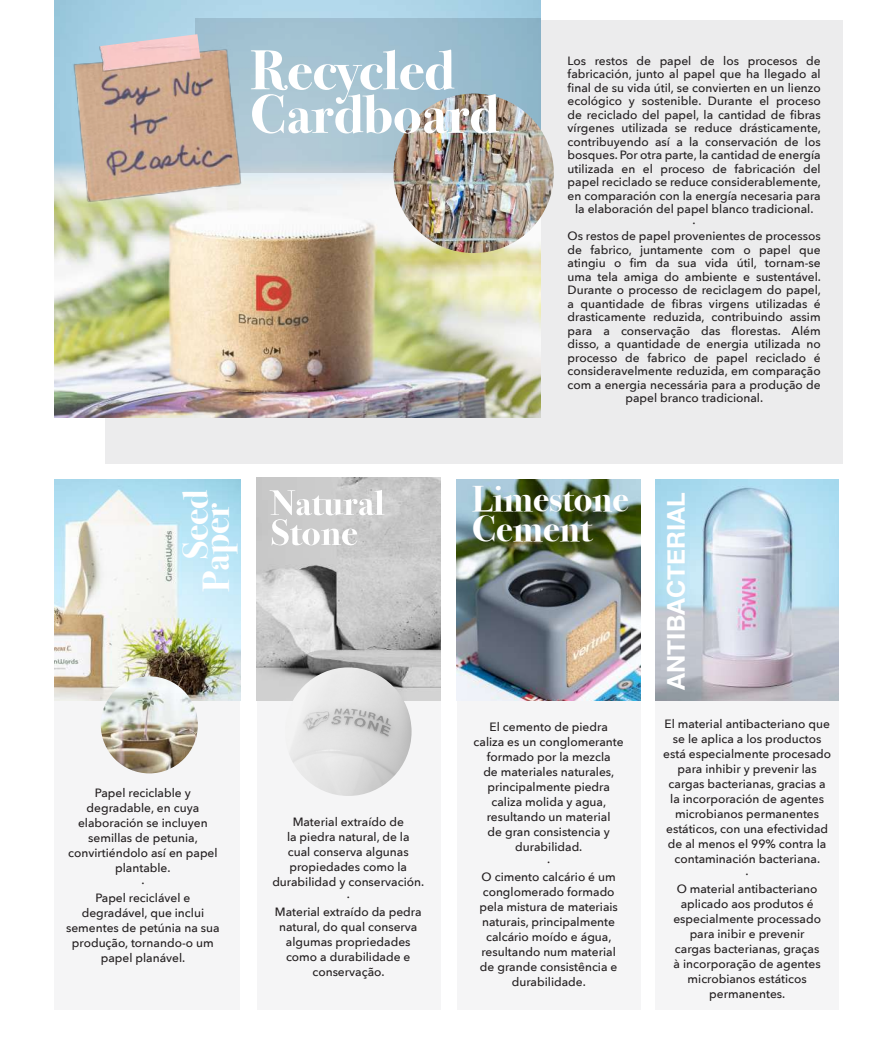
<style>
.page{position:relative;width:893px;height:1042px;background:#fff}
.page>*{position:absolute;margin:0;border:0;box-sizing:border-box;transform-origin:0 0}
.t1{font:700 56.25px "Bodoni Svty Two ITCTT";color:#fff}
.t2{font:700 54.9px "Bodoni Svty Two ITCTT";color:#fff}
.t3{font:700 36.6px "Bodoni Svty Two ITCTT";color:#fff}
.t4{font:700 35.7px "Bodoni Svty Two ITCTT";color:#fff}
.t5{font:700 24.6px "Helvetica Neue";color:#fff}
.t6{font:500 12px/15px "Avenir Next";color:#231f20;text-align:center}
</style>
<div class="page">
<div style="left:55px;top:479px;width:185px;height:531px;background:#f5f5f6"></div>
<div style="left:457px;top:479px;width:183px;height:531px;background:#f5f5f6"></div>
<div style="left:655px;top:479px;width:184px;height:531px;background:#f5f5f6"></div>
<div style="left:257px;top:479px;width:183px;height:531px;background:#f5f5f6"></div>
<img style="left:257px;top:478px;width:183px;height:223px">
<img style="left:457px;top:479px;width:183px;height:222px">
<div style="left:105px;top:20px;width:737px;height:444px;background:#ececed"></div>
<img style="left:55px;top:0;width:486px;height:417px">
<svg style="left:195px;top:19px;width:346px;height:154px;background:#a0c0d0"></svg>
<img style="left:655px;top:479px;width:184px;height:222px">
<img style="left:393px;top:94px;width:161px;height:159px;border-radius:80px">
<svg style="left:269px;top:490px;width:116px;height:55px"></svg>
<img style="left:55px;top:479px;width:185px;height:222px">
<img style="left:54px;top:30px;width:244px;height:192px">
<img style="left:98px;top:34px;width:103px;height:40px">
<img style="left:285px;top:667px;width:127px;height:129px">
<img style="left:101px;top:676px;width:97px;height:97px;border-radius:49px">
<h1 class="t1" style="left:250px;top:24px;width:206px">Recycled</h1>
<h2 class="t2" style="left:250px;top:69px;width:250px">Cardboard</h2>
<p class="t6" style="left:568px;top:54px;width:255px;line-height:13.5px">Los restos de papel de los procesos de fabricación, junto al papel que ha llegado al final de su vida útil, se convierten en un lienzo ecológico y sostenible. Durante el proceso de reciclado del papel, la cantidad de fibras vírgenes utilizada se reduce drásticamente, contribuyendo así a la conservación de los bosques. Por otra parte, la cantidad de energía utilizada en el proceso de fabricación del papel reciclado se reduce considerablemente, en comparación con la energía necesaria para la elaboración del papel blanco tradicional.<br>·<br>Os restos de papel provenientes de processos de fabrico, juntamente com o papel que atingiu o fim da sua vida útil, tornam-se uma tela amiga do ambiente e sustentável.<br>Durante o processo de reciclagem do papel, a quantidade de fibras virgens utilizadas é drasticamente reduzida, contribuindo assim para a conservação das florestas. Além disso, a quantidade de energia utilizada no processo de fabrico de papel reciclado é consideravelmente reduzida, em comparação com a energia necessária para a produção de papel branco tradicional.</p>
<h3 class="t4" style="left:166px;top:559px;width:71px;rotate:-90deg">Seed</h3>
<h3 class="t3" style="left:186px;top:592px;width:91px;rotate:-90deg">Paper</h3>
<p class="t6" style="left:66px;top:784px;width:155px">Papel reciclable y degradable, en cuya elaboración se incluyen semillas de petunia, convirtiéndolo así en papel plantable.<br>·<br>Papel reciclável e degradável, que inclui sementes de petúnia na sua produção, tornando-o um papel planável.</p>
<p class="t6" style="left:272px;top:813px;width:153px">Material extraído de<br>la piedra natural, de la<br>cual conserva algunas propiedades como la durabilidad y conservación. ·<br>Material extraído da pedra natural, do qual conserva algumas propriedades como a durabilidade e conservação.</p>
<h3 class="t4" style="left:472px;top:469px;width:158px">Limestone</h3>
<h3 class="t3" style="left:472px;top:498px;width:121px">Cement</h3>
<h3 class="t5" style="left:657px;top:689px;width:198px;rotate:-90deg">ANTIBACTERIAL</h3>
<p class="t6" style="left:474px;top:719px;width:152px">El cemento de piedra caliza es un conglomerante formado por la mezcla<br>de materiales naturales, principalmente piedra caliza molida y agua, resultando un material<br>de gran consistencia y durabilidad.<br>·<br>O cimento calcário é um conglomerado formado pela mistura de materiais naturais, principalmente calcário moído e água, resultando num material de grande consistência e durabilidade.</p>
<p class="t6" style="left:663px;top:716px;width:169px">El material antibacteriano que se le aplica a los productos está especialmente procesado para inhibir y prevenir las cargas bacterianas, gracias a la incorporación de agentes microbianos permanentes estáticos, con una efectividad de al menos el 99% contra la contaminación bacteriana.<br>·<br>O material antibacteriano aplicado aos produtos é especialmente processado para inibir e prevenir<br>cargas bacterianas, graças<br>à incorporação de agentes microbianos estáticos permanentes.</p>
</div>
